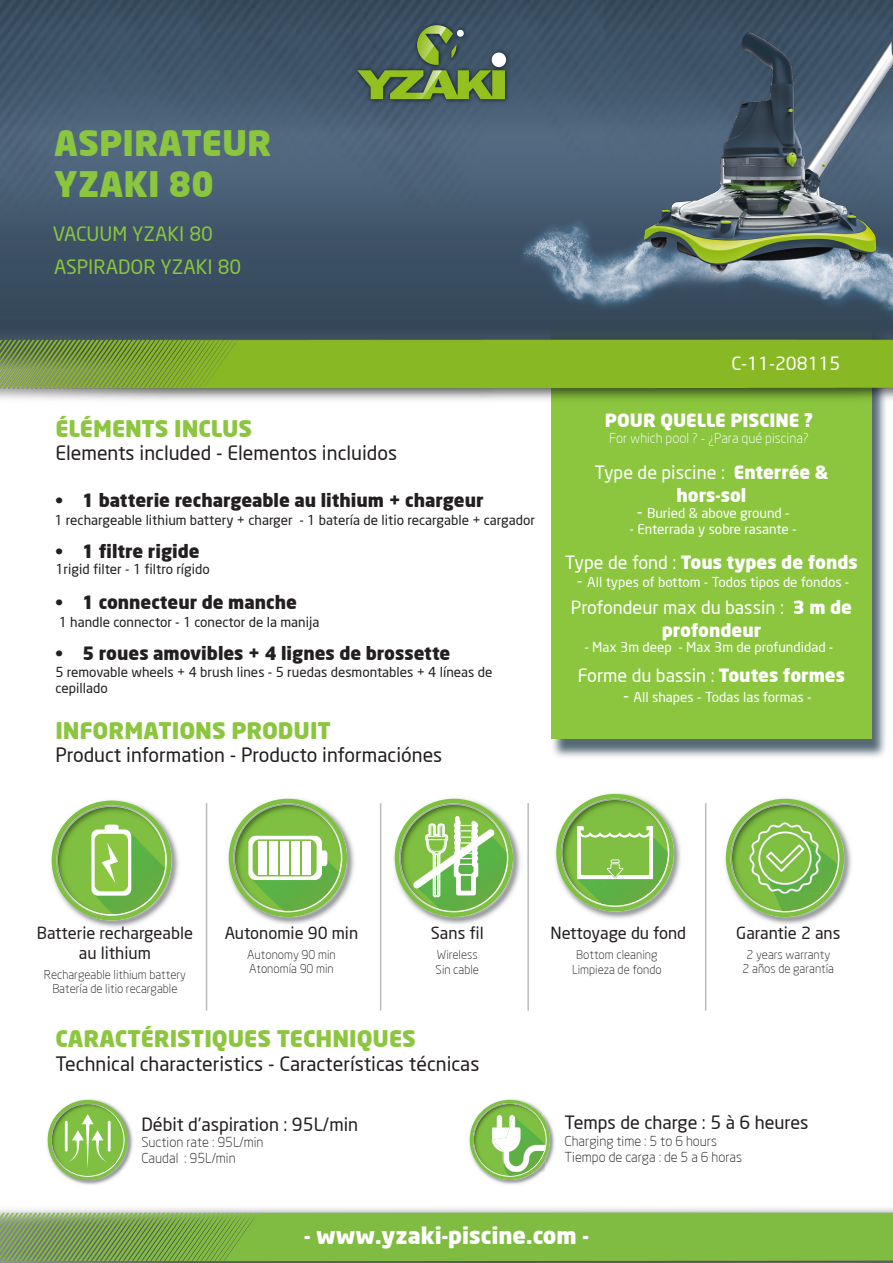
<style>
.page{position:relative;width:893px;height:1263px;background:#fff}
.page>*{position:absolute;margin:0;border:0;box-sizing:border-box;transform-origin:0 0}
.t1{font:900 34.5px/41.4px "Neo Sans";color:#8bc63e}
.t2{font:900 22.5px "Neo Sans";color:#8bc63e}
.t3{font:900 22.5px "Neo Sans";color:#fff}
.t4{font:19.5px "Neo Sans";color:#231f20}
.t5{font:19.5px "Neo Sans";color:#8bc63e}
.t6{font:900 18px "Neo Sans";color:#231f20}
.t7{font:18px/22.5px "Neo Sans";color:#fff;text-align:center}
.t8{font:900 18px/22.5px "Neo Sans";color:#fff;text-align:center}
.t9{font:18px "Neo Sans";color:#231f20}
.t10{font:16.5px/19.8px "Neo Sans";color:#231f20;text-align:center}
.t11{font:13.5px/16.2px "Neo Sans";color:#231f20}
.t12{font:13.5px "Neo Sans";color:#fff}
.t13{font:300 13.5px/16.2px "Neo Sans";color:#231f20}
.t14{font:300 13.5px "Neo Sans";color:#fff}
.t15{font:300 12px/14.4px "Neo Sans";color:#231f20;text-align:center}
.s1{font-weight:400}
.s2{font-size:18px}
.s3{font-weight:900}
</style>
<div class="page">
<img style="left:0;top:1208px;width:893px;height:55px">
<svg style="left:0;top:1212px;width:893px;height:49px;background:#7fb548"></svg>
<div style="left:551px;top:322px;width:337px;height:438px;background:#1e3848;opacity:.75"></div>
<div style="left:551px;top:317px;width:321px;height:422px;background:#8bc63e"></div>
<img style="left:0;top:0;width:893px;height:414px">
<img style="left:352px;top:19px;width:161px;height:86px">
<img style="left:644px;top:32px;width:249px;height:240px">
<img style="left:555px;top:793px;width:126px;height:126px">
<svg style="left:556px;top:794px;width:118px;height:117px"></svg>
<hr style="left:206px;top:803px;width:1px;height:208px;background:#babcbc">
<hr style="left:380px;top:803px;width:1px;height:208px;background:#babcbc">
<hr style="left:527px;top:803px;width:2px;height:208px;background:#babcbc">
<hr style="left:705px;top:803px;width:1px;height:208px;background:#babcbc">
<img style="left:228px;top:798px;width:127px;height:127px">
<svg style="left:229px;top:799px;width:118px;height:118px"></svg>
<div style="left:258px;top:841px;width:9px;height:33px;background:#fff"></div>
<div style="left:269px;top:841px;width:9px;height:33px;background:#fff"></div>
<div style="left:280px;top:841px;width:9px;height:33px;background:#fff"></div>
<div style="left:291px;top:841px;width:9px;height:34px;background:#fff"></div>
<div style="left:302px;top:841px;width:9px;height:33px;background:#fff"></div>
<img style="left:394px;top:798px;width:127px;height:127px">
<svg style="left:395px;top:799px;width:118px;height:118px"></svg>
<img style="left:725px;top:798px;width:127px;height:127px">
<svg style="left:726px;top:799px;width:118px;height:118px"></svg>
<img style="left:774px;top:851px;width:64px;height:62px">
<img style="left:782px;top:880px;width:51px;height:31px">
<img style="left:749px;top:822px;width:72px;height:71px">
<img style="left:767px;top:834px;width:54px;height:59px">
<img style="left:51px;top:836px;width:128px;height:92px">
<svg style="left:52px;top:800px;width:120px;height:120px"></svg>
<img style="left:469px;top:1099px;width:86px;height:86px">
<svg style="left:470px;top:1100px;width:80px;height:80px"></svg>
<img style="left:47px;top:1099px;width:86px;height:86px">
<svg style="left:48px;top:1100px;width:80px;height:80px"></svg>
<hr style="left:65px;top:1121px;width:3px;height:30px;background:#fff">
<hr style="left:108px;top:1121px;width:3px;height:30px;background:#fff">
<h1 class="t1" style="left:54px;top:121px;width:219px">ASPIRATEUR<br>YZAKI 80</h1>
<h3 class="t5" style="left:53px;top:222px;width:161px">VACUUM YZAKI 80</h3>
<h3 class="t5" style="left:54px;top:255px;width:189px">ASPIRADOR YZAKI 80</h3>
<h2 class="t2" style="left:55px;top:414px;width:198px">ÉLÉMENTS INCLUS</h2>
<h3 class="t4" style="left:55px;top:441px;width:343px">Elements included - Elementos incluidos</h3>
<h3 class="t6" style="left:55px;top:488px;width:430px">• 1 batterie rechargeable au lithium + chargeur</h3>
<h3 class="t6" style="left:55px;top:539px;width:146px">• 1 filtre rigide</h3>
<h3 class="t6" style="left:55px;top:590px;width:243px">• 1 connecteur de manche</h3>
<h3 class="t6" style="left:55px;top:641px;width:397px">• 5 roues amovibles + 4 lignes de brossette</h3>
<p class="t11" style="left:54px;top:512px;width:482px">1 rechargeable lithium battery + charger - 1 batería de litio recargable + cargador</p>
<p class="t11" style="left:55px;top:561px;width:156px">1rigid filter - 1 filtro rígido</p>
<p class="t11" style="left:59px;top:614px;width:262px">1 handle connector - 1 conector de la manija</p>
<p class="t11" style="left:55px;top:664px;width:439px">5 removable wheels + 4 brush lines - 5 ruedas desmontables + 4 líneas de cepillado</p>
<h2 class="t2" style="left:55px;top:716px;width:277px">INFORMATIONS PRODUIT</h2>
<h3 class="t4" style="left:55px;top:743px;width:388px">Product information - Producto informaciónes</h3>
<h3 class="t7" style="left:731px;top:352px;width:110px">C-11-208115</h3>
<h3 class="t7" style="left:786px;top:352px;width:56px">13393</h3>
<h3 class="t8" style="left:605px;top:409px;width:209px">POUR QUELLE PISCINE ?</h3>
<p class="t14" style="left:609px;top:430px;width:201px">For which pool ? - ¿Para qué piscina?</p>
<h3 class="t8" style="left:595px;top:461px;width:235px"><span class="s1">Type de piscine :</span> Enterrée &amp; hors-sol</h3>
<p class="t12" style="left:637px;top:505px;width:154px"><span class="s2">-</span> Buried &amp; above ground -</p>
<p class="t12" style="left:630px;top:521px;width:169px">- Enterrada y sobre rasante -</p>
<h3 class="t8" style="left:565px;top:551px;width:294px"><span class="s1">Type de fond :</span> Tous types de fonds</h3>
<h3 class="t7" style="left:571px;top:596px;width:283px">Profondeur max du bassin : <span class="s3">3 m de profondeur</span></h3>
<h3 class="t7" style="left:578px;top:663px;width:269px">Forme du bassin : <span class="s3">Toutes formes</span></h3>
<p class="t12" style="left:577px;top:574px;width:274px"><span class="s2">-</span> All types of bottom - Todos tipos de fondos -</p>
<p class="t12" style="left:584px;top:639px;width:251px">- Max 3m deep - Max 3m de profundidad -</p>
<p class="t12" style="left:623px;top:689px;width:190px"><span class="s2">-</span> All shapes - Todas las formas -</p>
<p class="t10" style="left:37px;top:923px;width:158px">Batterie rechargeable au lithium</p>
<p class="t15" style="left:44px;top:967px;width:144px">Rechargeable lithium battery<br>Batería de litio recargable</p>
<p class="t10" style="left:225px;top:923px;width:135px">Autonomie 90 min</p>
<p class="t10" style="left:431px;top:923px;width:54px">Sans fil</p>
<p class="t15" style="left:436px;top:948px;width:45px;text-align:left">Wireless<br>Sin cable</p>
<p class="t10" style="left:551px;top:923px;width:137px">Nettoyage du fond</p>
<p class="t10" style="left:736px;top:923px;width:106px">Garantie 2 ans</p>
<p class="t15" style="left:743px;top:947px;width:93px">2 years warranty<br>2 años de garantía</p>
<p class="t15" style="left:247px;top:947px;width:90px;text-align:left">Autonomy 90 min<br>Atonomía 90 min</p>
<p class="t15" style="left:572px;top:948px;width:91px">Bottom cleaning<br>Limpieza de fondo</p>
<h2 class="t2" style="left:55px;top:1024px;width:362px">CARACTÉRISTIQUES TECHNIQUES</h2>
<h3 class="t4" style="left:55px;top:1051px;width:426px">Technical characteristics - Características técnicas</h3>
<h3 class="t9" style="left:141px;top:1113px;width:218px">Débit d’aspiration : 95L/min</h3>
<p class="t13" style="left:141px;top:1134px;width:124px">Suction rate : 95L/min<br>Caudal : 95L/min</p>
<h3 class="t9" style="left:564px;top:1112px;width:246px">Temps de charge : 5 à 6 heures</h3>
<p class="t13" style="left:564px;top:1132px;width:179px">Charging time : 5 to 6 hours<br>Tiempo de carga : de 5 a 6 horas</p>
<h2 class="t3" style="left:304px;top:1220px;width:286px">- www.yzaki-piscine.com -</h2>
</div>
